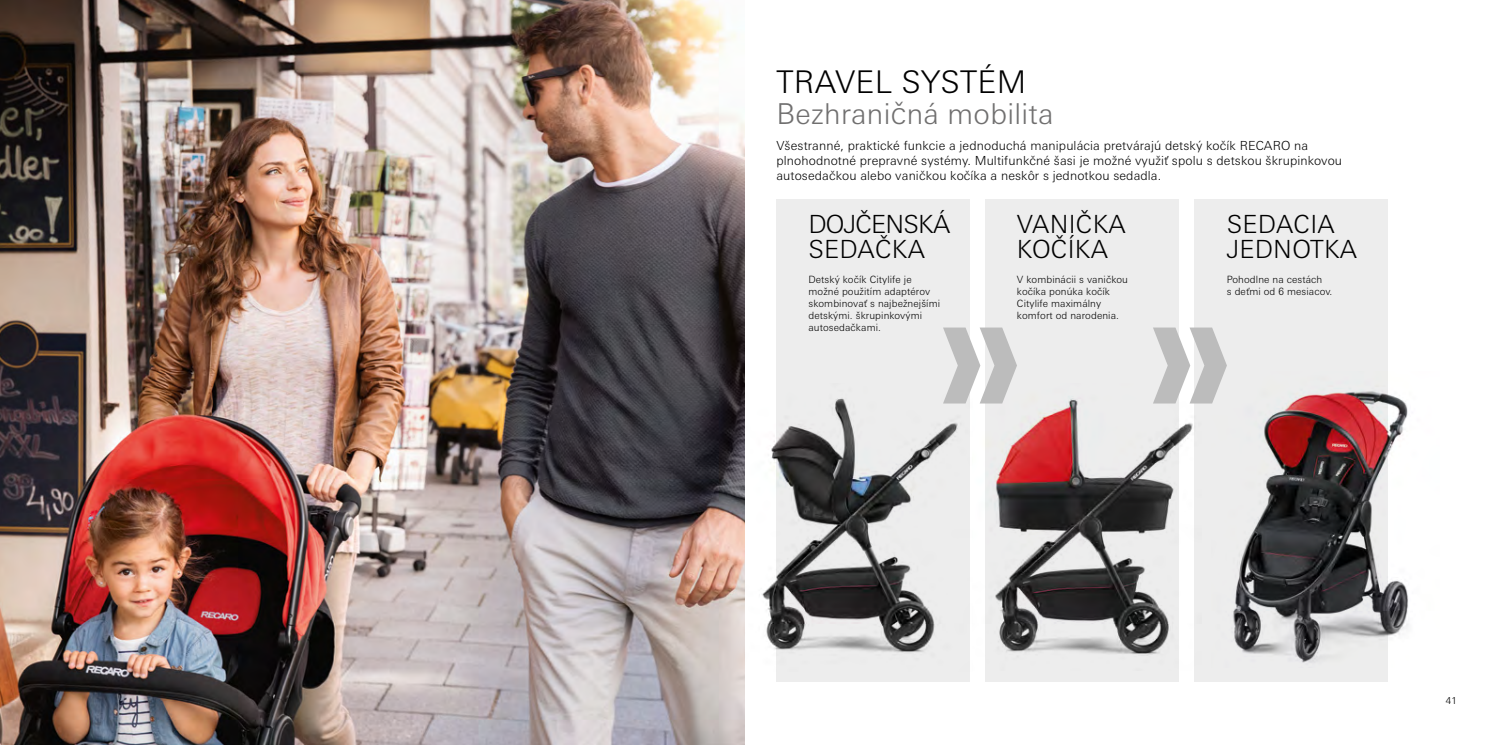
<style>
.page{position:relative;width:1489px;height:745px;background:#fff}
.page>*{position:absolute;margin:0;border:0;box-sizing:border-box;transform-origin:0 0}
.t1{font:300 31.25px "Univers Next W1 G";letter-spacing:.01em;color:#000}
.t2{font:300 28.75px "Univers Next W1 G";letter-spacing:.01em;color:#706f6f}
.t3{font:300 25px/25px "Univers Next W1 G";letter-spacing:.01em;color:#000}
.t4{font:300 25px/25px "Univers Next W1 G";letter-spacing:-.03em;color:#000}
.t5{font:300 12.5px/15px "Univers Next W1 G";letter-spacing:.01em;color:#000}
.t6{font:300 10px/12px "Univers Next W1 G";letter-spacing:.01em;color:#000}
.t7{font:300 10px "Univers LT";color:#000}
</style>
<div class="page">
<img style="left:0;top:0;width:744px;height:744px">
<div style="left:985px;top:199px;width:193px;height:481px;background:#ededed"></div>
<div style="left:1194px;top:199px;width:193px;height:481px;background:#ededed"></div>
<div style="left:776px;top:199px;width:193px;height:481px;background:#ededed"></div>
<img style="left:744px;top:383px;width:457px;height:288px">
<img style="left:1211px;top:371px;width:198px;height:296px">
<svg style="left:1152px;top:327px;width:74px;height:76px"></svg>
<svg style="left:943px;top:327px;width:73px;height:76px"></svg>
<h1 class="t1" style="left:776px;top:63px;width:251px">TRAVEL SYSTÉM</h1>
<h2 class="t2" style="left:776px;top:97px;width:279px">BezhraniČná mobilita</h2>
<p class="t5" style="left:776px;top:138px;width:567px">Všestranné, praktické funkcie a jednoduchá manipulácia pretvárajú detský kočík RECARO na plnohodnotné prepravné systémy. Multifunkčné šasi je možné využiť spolu s detskou škrupinkovou autosedačkou alebo vaničkou kočíka a neskôr s jednotkou sedadla.</p>
<h3 class="t4" style="left:808px;top:211px;width:143px">DOJČENSKÁ<br>SEDAČKA</h3>
<h3 class="t3" style="left:1016px;top:211px;width:110px">VANIČKA<br>KOČÍKA</h3>
<h3 class="t3" style="left:1226px;top:211px;width:132px">SEDACIA<br>JEDNOTKA</h3>
<p class="t6" style="left:1016px;top:273px;width:112px">V kombinácii s vaničkou kočíka ponúka kočík<br>Citylife maximálny komfort od narodenia.</p>
<p class="t6" style="left:808px;top:273px;width:133px">Detský kočík Citylife je možné použitím adaptérov skombinovať s najbežnejšími detskými. škrupinkovými autosedačkami.</p>
<p class="t6" style="left:1226px;top:273px;width:107px">Pohodlne na cestách<br>s deťmi od 6 mesiacov.</p>
<p class="t7" style="left:1445px;top:694px;width:13px">41</p>
</div>
